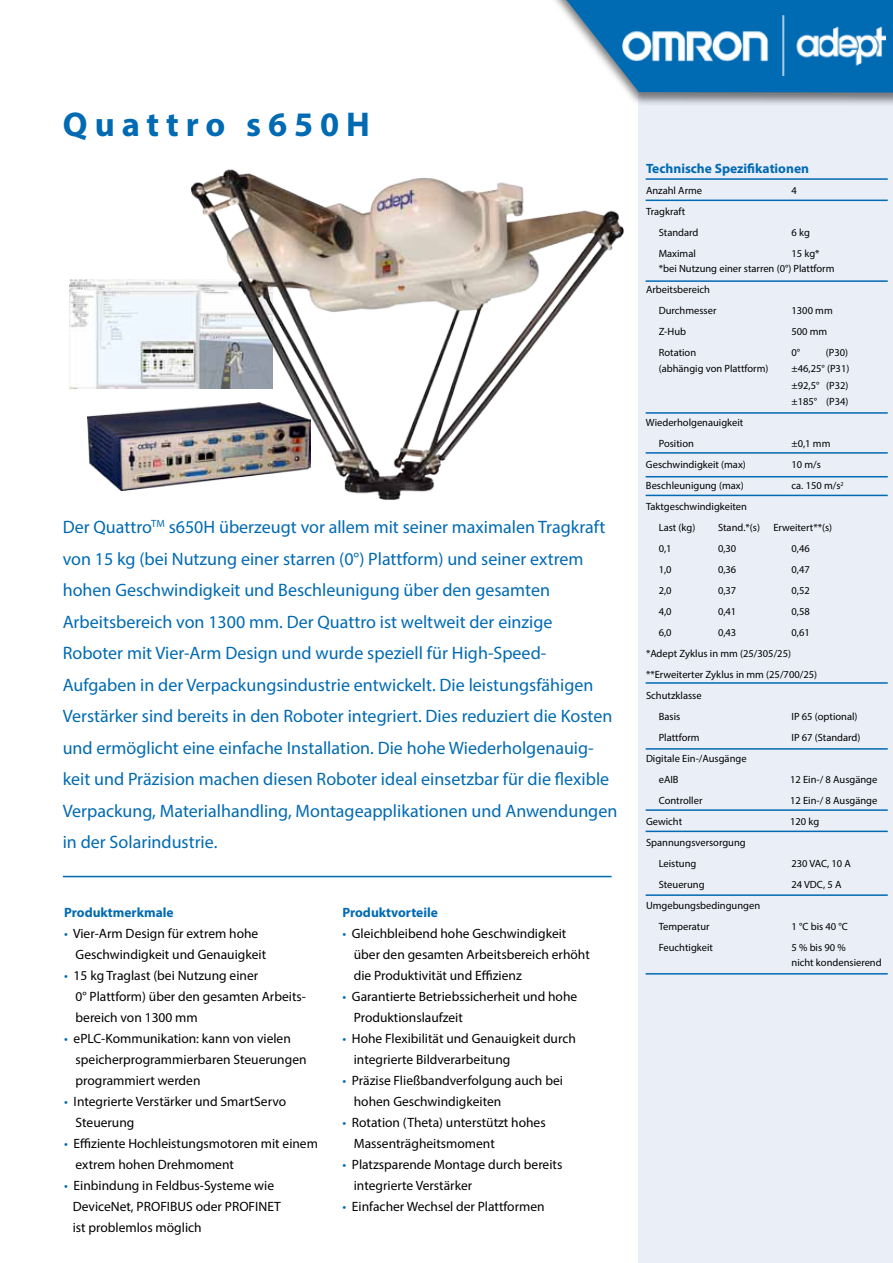
<style>
.page{position:relative;width:893px;height:1263px;background:#fff}
.page>*{position:absolute;margin:0;border:0;box-sizing:border-box;transform-origin:0 0}
.t1{font:700 34.5px "Myriad Pro";letter-spacing:.2em;color:#006ab3}
.t2{font:18px/31.5px "Myriad Pro";color:#006ab3}
.t3{font:13.5px/21px "Myriad Pro";color:#000}
.t4{font:700 13.5px "Myriad Pro";color:#006ab3}
.t5{font:10.5px/21px "Myriad Pro";color:#000}
.s1{color:#006ab3}
</style>
<div class="page">
<div style="left:639px;top:89px;width:254px;height:1174px;background:#eaeef7"></div>
<div style="left:547px;top:0;width:346px;height:107px;background:#000;opacity:.51"></div>
<svg style="left:556px;top:0;width:337px;height:93px"></svg>
<img style="left:623px;top:15px;width:262px;height:61px">
<hr style="left:63px;top:876px;width:549px;height:1px;background:#006ab3">
<hr style="left:646px;top:476px;width:242px;height:1px;background:#006ab3">
<hr style="left:646px;top:495px;width:242px;height:1px;background:#006ab3">
<hr style="left:646px;top:412px;width:242px;height:2px;background:#006ab3">
<hr style="left:646px;top:178px;width:242px;height:2px;background:#006ab3">
<hr style="left:646px;top:280px;width:242px;height:2px;background:#006ab3">
<hr style="left:646px;top:200px;width:242px;height:1px;background:#006ab3">
<hr style="left:646px;top:831px;width:242px;height:1px;background:#006ab3">
<hr style="left:646px;top:973px;width:242px;height:1px;background:#006ab3">
<hr style="left:646px;top:748px;width:242px;height:2px;background:#006ab3">
<hr style="left:646px;top:809px;width:242px;height:2px;background:#006ab3">
<hr style="left:646px;top:894px;width:242px;height:2px;background:#006ab3">
<hr style="left:646px;top:682px;width:242px;height:2px;background:#006ab3">
<hr style="left:646px;top:452px;width:242px;height:2px;background:#006ab3">
<img style="left:70px;top:280px;width:58px;height:108px">
<img style="left:88px;top:413px;width:40px;height:78px">
<img style="left:128px;top:165px;width:518px;height:347px">
<h1 class="t1" style="left:63px;top:102px;width:308px">Quattro s650H</h1>
<p class="t2" style="left:63px;top:511px;width:556px">Der Quattro<sup>TM</sup> s650H überzeugt vor allem mit seiner maximalen Tragkraft von 15 kg (bei Nutzung einer starren (0°) Plattform) und seiner extrem hohen Geschwindigkeit und Beschleunigung über den gesamten Arbeitsbereich von 1300 mm. Der Quattro ist weltweit der einzige Roboter mit Vier-Arm Design und wurde speziell für High-Speed-Aufgaben in der Verpackungsindustrie entwickelt. Die leistungsfähigen Verstärker sind bereits in den Roboter integriert. Dies reduziert die Kosten und ermöglicht eine einfache Installation. Die hohe Wiederholgenauig&shy;keit und Präzision machen diesen Roboter ideal einsetzbar für die flexible Verpackung, Materialhandling, Montageapplikationen und Anwendungen in der Solarindustrie.</p>
<p class="t4" style="left:64px;top:903px;width:111px">Produktmerkmale</p>
<p class="t3" style="left:76px;top:922px;width:192px;text-indent:-11px"><span class="s1">•</span> Vier-Arm Design für extrem hohe<br>Geschwindigkeit und Genauigkeit</p>
<p class="t3" style="left:76px;top:964px;width:232px;text-indent:-11px"><span class="s1">•</span> 15 kg Traglast (bei Nutzung einer<br>0° Plattform) über den gesamten Arbeits&shy;bereich von 1300 mm</p>
<p class="t3" style="left:76px;top:1027px;width:233px;text-indent:-11px"><span class="s1">•</span> ePLC-Kommunikation: kann von vielen speicherprogrammierbaren Steuerungen programmiert werden</p>
<p class="t3" style="left:76px;top:1090px;width:212px;text-indent:-11px"><span class="s1">•</span> Integrierte Verstärker und SmartServo<br>Steuerung</p>
<p class="t3" style="left:76px;top:1132px;width:244px;text-indent:-11px"><span class="s1">•</span> Effiziente Hochleistungsmotoren mit einem extrem hohen Drehmoment</p>
<p class="t3" style="left:73px;top:1174px;width:210px;text-indent:-9px"><span class="s1">•</span> Einbindung in Feldbus-Systeme wie<br>DeviceNet, PROFIBUS oder PROFINET ist problemlos möglich</p>
<p class="t4" style="left:342px;top:903px;width:97px">Produktvorteile</p>
<p class="t3" style="left:354px;top:923px;width:237px;text-indent:-11px"><span class="s1">•</span> Gleichbleibend hohe Geschwindigkeit über den gesamten Arbeitsbereich erhöht die Produktivität und Effizienz</p>
<p class="t3" style="left:354px;top:986px;width:225px;text-indent:-11px"><span class="s1">•</span> Garantierte Betriebssicherheit und hohe<br>Produktionslaufzeit</p>
<p class="t3" style="left:354px;top:1028px;width:224px;text-indent:-11px"><span class="s1">•</span> Hohe Flexibilität und Genauigkeit durch integrierte Bildverarbeitung</p>
<p class="t3" style="left:354px;top:1070px;width:211px;text-indent:-11px"><span class="s1">•</span> Präzise Fließbandverfolgung auch bei hohen Geschwindigkeiten</p>
<p class="t3" style="left:354px;top:1112px;width:193px;text-indent:-11px"><span class="s1">•</span> Rotation (Theta) unterstützt hohes<br>Massenträgheitsmoment</p>
<p class="t3" style="left:354px;top:1154px;width:210px;text-indent:-11px"><span class="s1">•</span> Platzsparende Montage durch bereits integrierte Verstärker</p>
<p class="t3" style="left:342px;top:1196px;width:204px"><span class="s1">•</span> Einfacher Wechsel der Plattformen</p>
<p class="t4" style="left:646px;top:159px;width:165px">Technische Spezifikationen</p>
<p class="t5" style="left:646px;top:180px;width:58px">Anzahl Arme</p>
<p class="t5" style="left:791px;top:180px;width:7px">4</p>
<p class="t5" style="left:659px;top:201px;width:41px;text-indent:-13px">Tragkraft<br>Standard</p>
<p class="t5" style="left:791px;top:222px;width:20px">6 kg</p>
<p class="t5" style="left:659px;top:246px;width:177px;line-height:15px;text-indent:133px">15 kg* *bei Nutzung einer starren (0°) Plattform</p>
<p class="t5" style="left:659px;top:279px;width:59px;text-indent:-13px">Arbeitsbereich<br>Durchmesser</p>
<p class="t5" style="left:659px;top:243px;width:39px">Maximal</p>
<p class="t5" style="left:791px;top:300px;width:43px">1300 mm</p>
<p class="t5" style="left:659px;top:321px;width:29px">Z-Hub</p>
<p class="t5" style="left:791px;top:321px;width:37px">500 mm</p>
<p class="t5" style="left:659px;top:342px;width:39px">Rotation</p>
<p class="t5" style="left:791px;top:342px;width:10px">0°</p>
<p class="t5" style="left:826px;top:342px;width:24px">(P30)</p>
<p class="t5" style="left:659px;top:358px;width:111px">(abhängig von Plattform)</p>
<p class="t5" style="left:791px;top:360px;width:59px;line-height:16.5px;text-align:justify">±46,25° (P31) ±92,5° (P32) ±185° (P34)</p>
<p class="t5" style="left:659px;top:412px;width:86px;text-indent:-13px">Wiederholgenauigkeit<br>Position</p>
<p class="t5" style="left:791px;top:433px;width:40px">±0,1 mm</p>
<p class="t5" style="left:646px;top:454px;width:101px">Geschwindigkeit (max)</p>
<p class="t5" style="left:791px;top:454px;width:31px">10 m/s</p>
<p class="t5" style="left:646px;top:475px;width:99px">Beschleunigung (max)</p>
<p class="t5" style="left:791px;top:475px;width:54px">ca. 150 m/s<sup>2</sup></p>
<p class="t5" style="left:659px;top:496px;width:90px;text-indent:-13px">Taktgeschwindigkeiten<br>Last (kg)</p>
<p class="t5" style="left:718px;top:517px;width:43px">Stand.*(s)</p>
<p class="t5" style="left:773px;top:517px;width:60px">Erweitert**(s)</p>
<p class="t5" style="left:659px;top:538px;width:14px">0,1</p>
<p class="t5" style="left:718px;top:538px;width:20px">0,30</p>
<p class="t5" style="left:791px;top:538px;width:20px">0,46</p>
<p class="t5" style="left:659px;top:559px;width:14px">1,0</p>
<p class="t5" style="left:718px;top:559px;width:20px">0,36</p>
<p class="t5" style="left:791px;top:559px;width:20px">0,47</p>
<p class="t5" style="left:659px;top:580px;width:14px">2,0</p>
<p class="t5" style="left:718px;top:580px;width:20px">0,37</p>
<p class="t5" style="left:791px;top:580px;width:20px">0,52</p>
<p class="t5" style="left:659px;top:601px;width:14px">4,0</p>
<p class="t5" style="left:718px;top:601px;width:20px">0,41</p>
<p class="t5" style="left:791px;top:601px;width:20px">0,58</p>
<p class="t5" style="left:659px;top:622px;width:14px">6,0</p>
<p class="t5" style="left:718px;top:622px;width:20px">0,43</p>
<p class="t5" style="left:791px;top:622px;width:20px">0,61</p>
<p class="t5" style="left:646px;top:643px;width:147px">*Adept Zyklus in mm (25/305/25)</p>
<p class="t5" style="left:646px;top:664px;width:173px">**Erweiterter Zyklus in mm (25/700/25)</p>
<p class="t5" style="left:646px;top:685px;width:57px">Schutzklasse</p>
<p class="t5" style="left:659px;top:706px;width:23px">Basis</p>
<p class="t5" style="left:791px;top:706px;width:68px">IP 65 (optional)</p>
<p class="t5" style="left:659px;top:727px;width:42px">Plattform</p>
<p class="t5" style="left:791px;top:727px;width:71px">IP 67 (Standard)</p>
<p class="t5" style="left:659px;top:748px;width:89px;text-indent:-13px">Digitale Ein-/Ausgänge eAIB</p>
<p class="t5" style="left:790px;top:769px;width:89px">12 Ein-/ 8 Ausgänge</p>
<p class="t5" style="left:659px;top:790px;width:45px">Controller</p>
<p class="t5" style="left:790px;top:790px;width:89px">12 Ein-/ 8 Ausgänge</p>
<p class="t5" style="left:646px;top:811px;width:38px">Gewicht</p>
<p class="t5" style="left:790px;top:811px;width:31px">120 kg</p>
<p class="t5" style="left:659px;top:832px;width:89px;text-indent:-13px">Spannungsversorgung<br>Leistung</p>
<p class="t5" style="left:791px;top:853px;width:61px">230 VAC, 10 A</p>
<p class="t5" style="left:659px;top:874px;width:47px">Steuerung</p>
<p class="t5" style="left:791px;top:874px;width:52px">24 VDC, 5 A</p>
<p class="t5" style="left:659px;top:895px;width:103px;text-indent:-13px">Umgebungsbedingungen<br>Temperatur</p>
<p class="t5" style="left:791px;top:916px;width:58px">1 °C bis 40 °C</p>
<p class="t5" style="left:659px;top:937px;width:56px">Feuchtigkeit</p>
<p class="t5" style="left:791px;top:940px;width:92px;line-height:15px">5 % bis 90 %<br>nicht kondensierend</p>
</div>
